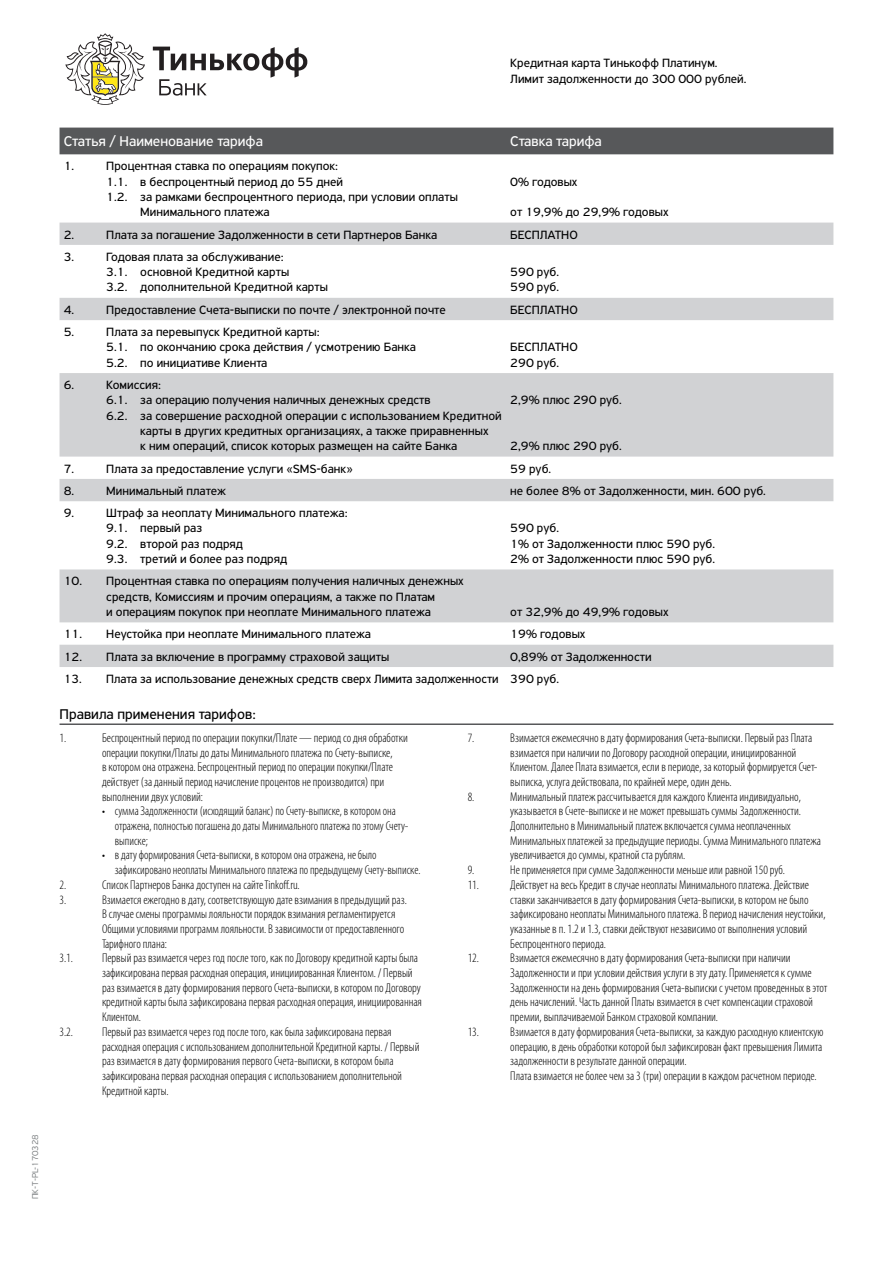
<style>
.page{position:relative;width:893px;height:1263px;background:#fff}
.page>*{position:absolute;margin:0;border:0;box-sizing:border-box;transform-origin:0 0}
.t1{font:15px "PF Highway Sans Pro";color:#fff}
.t2{font:15px "PF Highway Sans Pro";color:#000001}
.t3{font:300 condensed 12.75px/14.7px "Myriad Pro";letter-spacing:-.005em;color:#000001}
.t4{font:12.75px/15.3px "PF Highway Sans Pro";color:#000001}
.t5{font:300 9px "PF Highway Sans Pro";color:#75797b}
</style>
<div class="page">
<svg style="left:65px;top:33px;width:80px;height:72px"></svg>
<svg style="left:153px;top:47px;width:154px;height:49px"></svg>
<div style="left:60px;top:128px;width:773px;height:26px;background:#57585a"></div>
<svg style="left:60px;top:223px;width:773px;height:444px;fill:#d5d6d8"></svg>
<hr style="left:60px;top:723px;width:773px;height:2px;background:#57585a">
<p class="t5" style="left:30px;top:1199px;width:67px;rotate:-90deg">ПК-Т-PL-170328</p>
<p class="t4" style="left:510px;top:56px;width:238px">Кредитная карта Тинькофф Платинум.<br>Лимит задолженности до 300 000 рублей.</p>
<p class="t1" style="left:64px;top:132px;width:201px">Статья / Наименование тарифа</p>
<p class="t1" style="left:510px;top:132px;width:93px">Ставка тарифа</p>
<p class="t4" style="left:64px;top:158px;width:12px">1.</p>
<p class="t4" style="left:106px;top:158px;width:233px">Процентная ставка по операциям покупок:</p>
<p class="t4" style="left:106px;top:174px;width:238px">1.1. в беспроцентный период до 55 дней</p>
<p class="t4" style="left:106px;top:189px;width:353px">1.2. за рамками беспроцентного периода, при условии оплаты</p>
<p class="t4" style="left:140px;top:204px;width:131px">Минимального платежа</p>
<p class="t4" style="left:510px;top:174px;width:69px">0% годовых</p>
<p class="t4" style="left:510px;top:204px;width:160px">от 19,9% до 29,9% годовых</p>
<p class="t4" style="left:64px;top:227px;width:12px">2.</p>
<p class="t4" style="left:106px;top:227px;width:332px">Плата за погашение Задолженности в сети Партнеров Банка</p>
<p class="t4" style="left:510px;top:227px;width:69px">БЕСПЛАТНО</p>
<p class="t4" style="left:64px;top:249px;width:12px">3.</p>
<p class="t4" style="left:106px;top:249px;width:223px">Годовая плата за обслуживание:<br>3.1. основной Кредитной карты<br>3.2. дополнительной Кредитной карты</p>
<p class="t4" style="left:510px;top:264px;width:50px">590 руб.<br>590 руб.</p>
<p class="t4" style="left:64px;top:302px;width:12px">4.</p>
<p class="t4" style="left:106px;top:302px;width:341px">Предоставление Счета-выписки по почте / электронной почте</p>
<p class="t4" style="left:510px;top:302px;width:69px">БЕСПЛАТНО</p>
<p class="t4" style="left:64px;top:324px;width:12px">5.</p>
<p class="t4" style="left:106px;top:324px;width:311px">Плата за перевыпуск Кредитной карты:<br>5.1. по окончанию срока действия / усмотрению Банка<br>5.2. по инициативе Клиента</p>
<p class="t4" style="left:510px;top:339px;width:69px">БЕСПЛАТНО<br>290 руб.</p>
<p class="t4" style="left:64px;top:377px;width:12px">6.</p>
<p class="t4" style="left:106px;top:377px;width:56px">Комиссия:</p>
<p class="t4" style="left:106px;top:392px;width:326px">6.1. за операцию получения наличных денежных средств</p>
<p class="t4" style="left:106px;top:408px;width:397px">6.2. за совершение расходной операции с использованием Кредитной</p>
<p class="t4" style="left:140px;top:423px;width:350px">карты в других кредитных организациях, а также приравненных</p>
<p class="t4" style="left:140px;top:438px;width:319px">к ним операций, список которых размещен на сайте Банка</p>
<p class="t4" style="left:510px;top:392px;width:113px">2,9% плюс 290 руб.</p>
<p class="t4" style="left:510px;top:438px;width:113px">2,9% плюс 290 руб.</p>
<p class="t4" style="left:64px;top:461px;width:12px">7.</p>
<p class="t4" style="left:106px;top:461px;width:248px">Плата за предоставление услуги «SMS-банк»</p>
<p class="t4" style="left:510px;top:461px;width:43px">59 руб.</p>
<p class="t4" style="left:64px;top:483px;width:12px">8.</p>
<p class="t4" style="left:106px;top:483px;width:121px">Минимальный платеж</p>
<p class="t4" style="left:510px;top:483px;width:257px">не более 8% от Задолженности, мин. 600 руб.</p>
<p class="t4" style="left:64px;top:505px;width:12px">9.</p>
<p class="t4" style="left:106px;top:505px;width:243px">Штраф за неоплату Минимального платежа:<br>9.1. первый раз<br>9.2. второй раз подряд<br>9.3. третий и более раз подряд</p>
<p class="t4" style="left:510px;top:521px;width:206px">590 руб.<br>1% от Задолженности плюс 590 руб.<br>2% от Задолженности плюс 590 руб.</p>
<p class="t4" style="left:106px;top:573px;width:359px;text-indent:-43px">10. Процентная ставка по операциям получения наличных денежных средств, Комиссиям и прочим операциям, а также по Платам<br>и операциям покупок при неоплате Минимального платежа</p>
<p class="t4" style="left:510px;top:604px;width:160px">от 32,9% до 49,9% годовых</p>
<p class="t4" style="left:64px;top:626px;width:309px">11. Неустойка при неоплате Минимального платежа</p>
<p class="t4" style="left:510px;top:626px;width:77px">19% годовых</p>
<p class="t4" style="left:64px;top:649px;width:327px">12. Плата за включение в программу страховой защиты</p>
<p class="t4" style="left:510px;top:649px;width:143px">0,89% от Задолженности</p>
<p class="t4" style="left:64px;top:671px;width:497px">13. Плата за использование денежных средств сверх Лимита задолженности 390 руб.</p>
<p class="t2" style="left:60px;top:705px;width:198px">Правила применения тарифов:</p>
<p class="t3" style="left:60px;top:730px;width:8px">1.</p>
<p class="t3" style="left:102px;top:730px;width:307px">Беспроцентный период пооперации покупки/Плате — период содня обработки операции покупки/Платы додаты Минимального платежа поСчету-выписке, вкотором она отражена. Беспроцентный период пооперации покупки/Плате действует (заданный период начисление процентов непроизводится) при выполнении двух условий:</p>
<p class="t3" style="left:115px;top:804px;width:295px;text-indent:-13px">• сумма Задолженности (исходящий баланс) поСчету-выписке, вкотором она отражена, полностью погашена додаты Минимального платежа поэтому Счету&shy;выписке;</p>
<p class="t3" style="left:115px;top:848px;width:307px;text-indent:-13px">• вдату формирования Счета-выписки, вкотором она отражена, небыло зафиксировано неоплаты Минимального платежа попредыдущему Счету-выписке.</p>
<p class="t3" style="left:60px;top:877px;width:8px">2.</p>
<p class="t3" style="left:102px;top:877px;width:199px">Список Партнеров Банка доступен насайте Tinkoff.ru.</p>
<p class="t3" style="left:60px;top:892px;width:8px">3.</p>
<p class="t3" style="left:102px;top:892px;width:306px">Взимается ежегодно вдату, соответствующую дате взимания впредыдущий раз.<br>Вслучае смены программы лояльности порядок взимания регламентируется Общими условиями программ лояльности. Взависимости отпредоставленного Тарифного плана:</p>
<p class="t3" style="left:60px;top:951px;width:15px">3.1.</p>
<p class="t3" style="left:102px;top:951px;width:321px">Первый раз взимается через год после того, как по Договору кредитной карты была зафиксирована первая расходная операция, инициированная Клиентом. / Первый раз взимается вдату формирования первого Счета-выписки, вкотором по Договору кредитной карты была зафиксирована первая расходная операция, инициированная Клиентом.</p>
<p class="t3" style="left:60px;top:1024px;width:15px">3.2.</p>
<p class="t3" style="left:102px;top:1024px;width:319px">Первый раз взимается через год после того, как была зафиксирована первая расходная операция сиспользованием дополнительной Кредитной карты. / Первый раз взимается вдату формирования первого Счета-выписки, вкотором была зафиксирована первая расходная операция сиспользованием дополнительной Кредитной карты.</p>
<p class="t3" style="left:468px;top:730px;width:8px">7.</p>
<p class="t3" style="left:510px;top:730px;width:309px">Взимается ежемесячно вдату формирования Счета-выписки. Первый раз Плата взимается при наличии по Договору расходной операции, инициированной Клиентом. Далее Плата взимается, если впериоде, закоторый формируется Счет&shy;выписка, услуга действовала, покрайней мере, один день.</p>
<p class="t3" style="left:468px;top:789px;width:8px">8.</p>
<p class="t3" style="left:510px;top:789px;width:312px">Минимальный платеж рассчитывается для каждого Клиента индивидуально, указывается вСчете-выписке ине может превышать суммы Задолженности.<br>Дополнительно в Минимальный платеж включается сумма неоплаченных Минимальных платежей запредыдущие периоды. Сумма Минимального платежа увеличивается досуммы, кратной ста рублям.</p>
<p class="t3" style="left:468px;top:863px;width:8px">9.</p>
<p class="t3" style="left:510px;top:863px;width:276px">Неприменяется при сумме Задолженности меньше или равной 150 руб.</p>
<p class="t3" style="left:468px;top:877px;width:13px">11.</p>
<p class="t3" style="left:510px;top:877px;width:317px">Действует навесь Кредит вслучае неоплаты Минимального платежа. Действие ставки заканчивается вдату формирования Счета-выписки, вкотором небыло зафиксировано неоплаты Минимального платежа. Впериод начисления неустойки, указанные вп. 1.2 и1.3, ставки действуют независимо отвыполнения условий Беспроцентного периода.</p>
<p class="t3" style="left:468px;top:951px;width:13px">12.</p>
<p class="t3" style="left:510px;top:951px;width:319px">Взимается ежемесячно вдату формирования Счета-выписки при наличии Задолженности ипри условии действия услуги вэту дату. Применяется ксумме Задолженности надень формирования Счета-выписки сучетом проведенных вэтот день начислений. Часть данной Платы взимается всчет компенсации страховой премии, выплачиваемой Банком страховой компании.</p>
<p class="t3" style="left:468px;top:1024px;width:13px">13.</p>
<p class="t3" style="left:510px;top:1024px;width:315px">Взимается вдату формирования Счета-выписки, закаждую расходную клиентскую операцию, вдень обработки которой был зафиксирован факт превышения Лимита задолженности врезультате данной операции.<br>Плата взимается неболее чем за3 (три) операции вкаждом расчетном периоде.</p>
</div>
